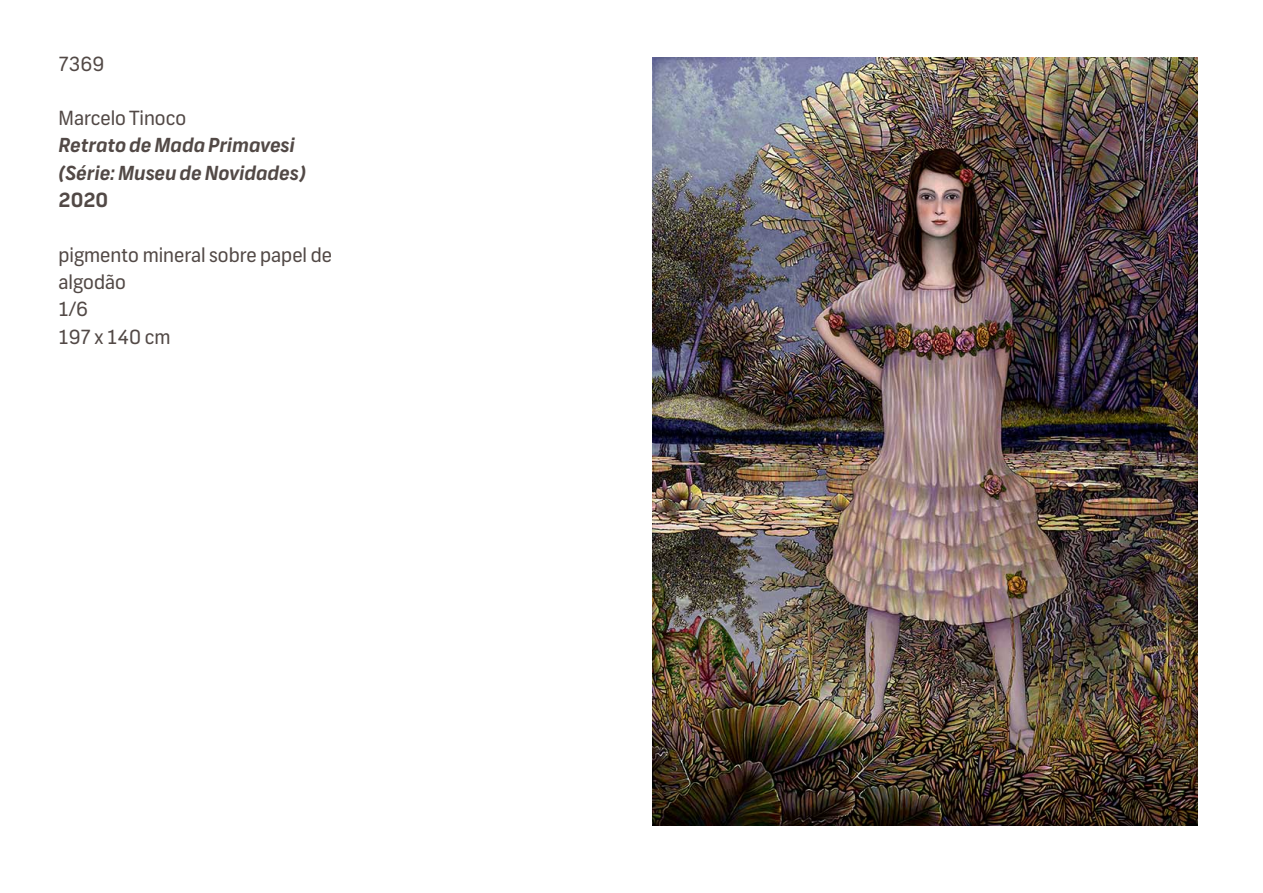
<style>
.page{position:relative;width:1263px;height:893px;background:#fff}
.page>*{position:absolute;margin:0;border:0;box-sizing:border-box;transform-origin:0 0}
.t1{font:19.5px/27.3px "Frank";color:#524946}
.t2{font:italic 700 19.5px/27.3px "Frank";color:#524946}
.t3{font:700 19.5px "Frank";color:#524946}
</style>
<div class="page">
<img style="left:652px;top:57px;width:546px;height:768px">
<p class="t1" style="left:58px;top:50px;width:47px">7369</p>
<p class="t1" style="left:58px;top:105px;width:129px">Marcelo Tinoco</p>
<p class="t2" style="left:58px;top:132px;width:249px">Retrato de Mada Primavesi (Série: Museu de Novidades)</p>
<p class="t3" style="left:58px;top:188px;width:51px">2020</p>
<p class="t1" style="left:58px;top:241px;width:275px">pigmento mineral sobre papel de algodão<br>1/6<br>197 x 140 cm</p>
</div>
